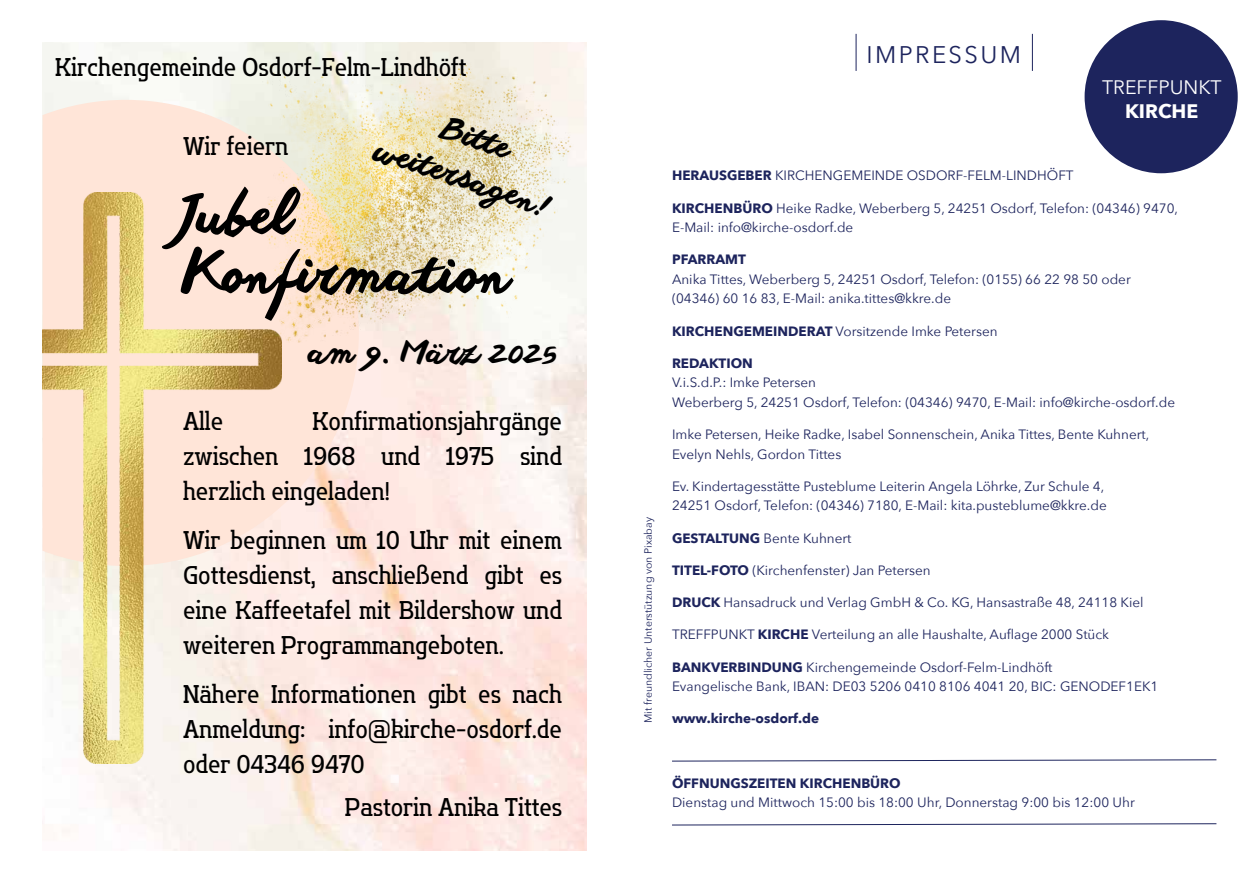
<style>
.page{position:relative;width:1259px;height:893px;background:#fff}
.page>*{position:absolute;margin:0;border:0;box-sizing:border-box;transform-origin:0 0}
.t1{font:52.05px "Anothershabby";color:#000}
.t2{font:30.75px "Anothershabby";color:#000}
.t3{font:25.65px/34.8px "Flatory Slab 400 Semi Cond";color:#000;text-align:justify}
.t4{font:24px "Avenir Next";letter-spacing:.1em;color:#1d245d}
.t5{font:19.5px "Avenir Next";color:#fff}
.t6{font:700 19.5px "Avenir Next";color:#fff}
.t7{font:13.5px/19.5px "Avenir Next";color:#1d245d}
.t8{font:700 13.5px "Avenir Next";color:#1d245d}
.t9{font:10.5px "Avenir Next";color:#1d245d}
.s1{font-weight:700}
</style>
<div class="page">
<hr style="left:855px;top:34px;width:1px;height:37px;background:#1d245d">
<hr style="left:1032px;top:34px;width:1px;height:37px;background:#1d245d">
<div style="left:1084px;top:20px;width:153px;height:153px;background:#1d245d;border-radius:50%"></div>
<svg style="left:672px;top:759px;width:544px;height:2px"></svg>
<svg style="left:672px;top:823px;width:544px;height:2px"></svg>
<img style="left:43px;top:43px;width:544px;height:807px">
<svg style="left:43px;top:100px;width:316px;height:466px;background:#fde6da"></svg>
<img style="left:43px;top:192px;width:239px;height:571px">
<img style="left:257px;top:63px;width:316px;height:280px">
<h3 class="t3" style="left:55px;top:50px;width:413px">Kirchengemeinde Osdorf-Felm-Lindhöft</h3>
<h2 class="t2" style="left:449px;top:109px;width:71px;rotate:19deg">Bitte</h2>
<h3 class="t3" style="left:183px;top:129px;width:107px">Wir feiern</h3>
<h2 class="t2" style="left:383px;top:131px;width:183px;rotate:19deg">weitersagen!</h2>
<h1 class="t1" style="left:183px;top:186px;width:112px">Jubel</h1>
<h1 class="t1" style="left:183px;top:244px;width:330px">Konfirmation</h1>
<h2 class="t2" style="left:308px;top:335px;width:252px">am 9. März 2025</h2>
<h3 class="t3" style="left:183px;top:404px;width:42px">Alle</h3>
<h3 class="t3" style="left:183px;top:404px;width:380px;text-indent:129px">Konfirmationsjahrgänge zwischen 1968 und 1975 sind herzlich eingeladen!</h3>
<h3 class="t3" style="left:183px;top:523px;width:380px">Wir beginnen um 10 Uhr mit einem Gottesdienst, anschließend gibt es eine Kaffeetafel mit Bildershow und weiteren Programmangeboten.</h3>
<h3 class="t3" style="left:183px;top:677px;width:380px">Nähere Informationen gibt es nach Anmeldung: info@kirche-osdorf.de oder 04346 9470</h3>
<h3 class="t3" style="left:345px;top:789px;width:219px">Pastorin Anika Tittes</h3>
<h3 class="t4" style="left:866px;top:35px;width:156px">IMPRESSUM</h3>
<h3 class="t5" style="left:1102px;top:71px;width:121px">TREFFPUNKT</h3>
<h3 class="t6" style="left:1125px;top:94px;width:75px">KIRCHE</h3>
<p class="t9" style="left:639px;top:723px;width:207px;rotate:-90deg">Mit freundlicher Unterstützung von Pixabay</p>
<p class="t7" style="left:672px;top:165px;width:403px"><span class="s1">HERAUSGEBER</span> KIRCHENGEMEINDE OSDORF-FELM-LINDHÖFT</p>
<p class="t7" style="left:672px;top:198px;width:507px"><span class="s1">KIRCHENBÜRO</span> Heike Radke, Weberberg 5, 24251 Osdorf, Telefon: (04346) 9470,<br>E-Mail: info@kirche-osdorf.de</p>
<p class="t8" style="left:672px;top:248px;width:76px">PFARRAMT</p>
<p class="t7" style="left:672px;top:269px;width:460px">Anika Tittes, Weberberg 5, 24251 Osdorf, Telefon: (0155) 66 22 98 50 oder (04346) 60 16 83, E-Mail: anika.tittes@kkre.de</p>
<p class="t7" style="left:672px;top:321px;width:327px"><span class="s1">KIRCHENGEMEINDERAT</span> Vorsitzende Imke Petersen</p>
<p class="t8" style="left:672px;top:351px;width:82px">REDAKTION</p>
<p class="t7" style="left:672px;top:372px;width:504px">V.i.S.d.P.: Imke Petersen<br>Weberberg 5, 24251 Osdorf, Telefon: (04346) 9470, E-Mail: info@kirche-osdorf.de</p>
<p class="t7" style="left:672px;top:424px;width:479px">Imke Petersen, Heike Radke, Isabel Sonnenschein, Anika Tittes, Bente Kuhnert,<br>Evelyn Nehls, Gordon Tittes</p>
<p class="t7" style="left:672px;top:476px;width:436px">Ev. Kindertagesstätte Pusteblume Leiterin Angela Löhrke, Zur Schule 4,<br>24251 Osdorf, Telefon: (04346) 7180, E-Mail: kita.pusteblume@kkre.de</p>
<p class="t7" style="left:672px;top:528px;width:181px"><span class="s1">GESTALTUNG</span> Bente Kuhnert</p>
<p class="t7" style="left:672px;top:560px;width:260px"><span class="s1">TITEL-FOTO</span> (Kirchenfenster) Jan Petersen</p>
<p class="t7" style="left:672px;top:592px;width:473px"><span class="s1">DRUCK</span> Hansadruck und Verlag GmbH &amp; Co. KG, Hansastraße 48, 24118 Kiel</p>
<p class="t7" style="left:672px;top:624px;width:438px">TREFFPUNKT <span class="s1">KIRCHE</span> Verteilung an alle Haushalte, Auflage 2000 Stück</p>
<p class="t7" style="left:672px;top:657px;width:488px"><span class="s1">BANKVERBINDUNG</span> Kirchengemeinde Osdorf-Felm-Lindhöft<br>Evangelische Bank, IBAN: DE03 5206 0410 8106 4041 20, BIC: GENODEF1EK1</p>
<p class="t8" style="left:672px;top:707px;width:149px">www.kirche-osdorf.de</p>
<p class="t8" style="left:672px;top:771px;width:230px">ÖFFNUNGSZEITEN KIRCHENBÜRO</p>
<p class="t7" style="left:672px;top:792px;width:464px">Dienstag und Mittwoch 15:00 bis 18:00 Uhr, Donnerstag 9:00 bis 12:00 Uhr</p>
</div>
